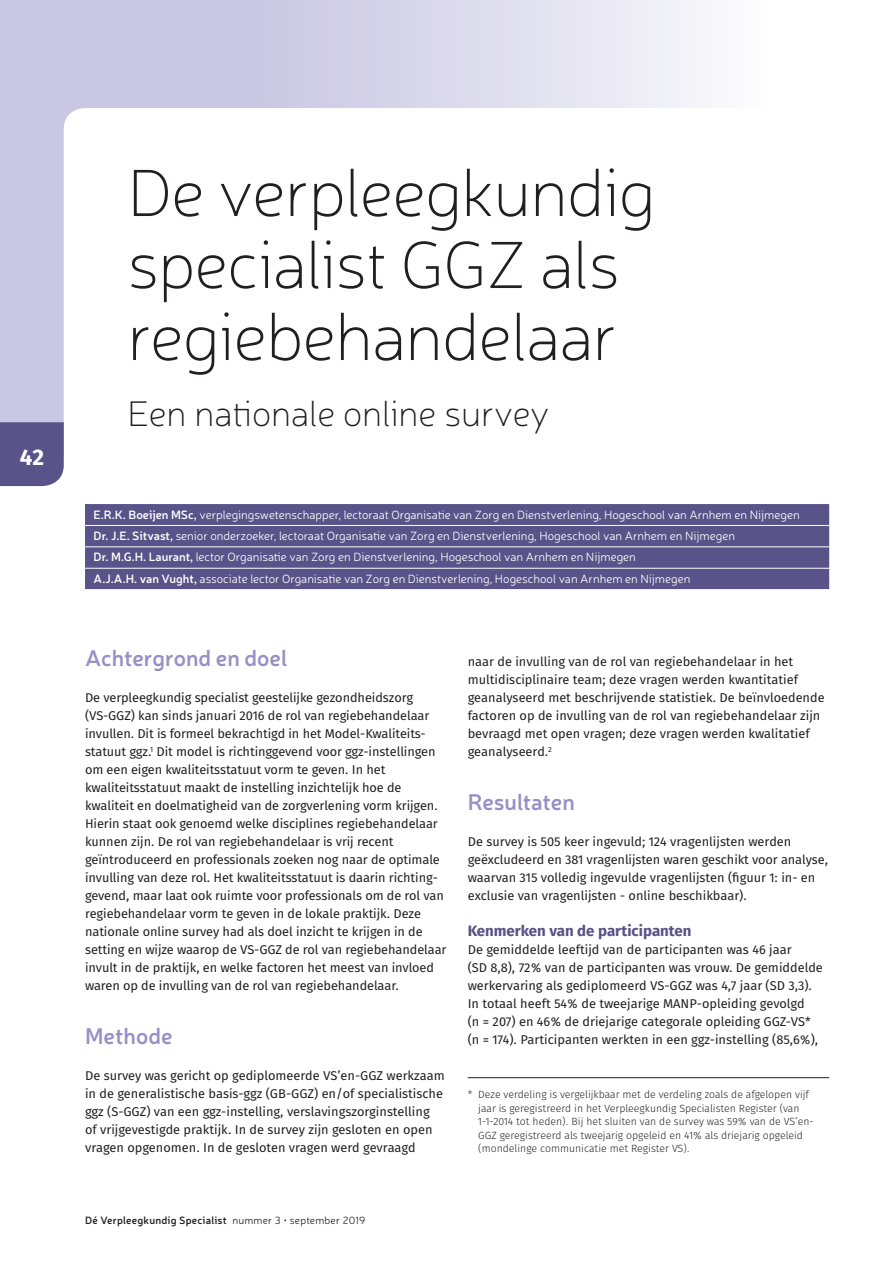
<style>
.page{position:relative;width:893px;height:1263px;background:#fff}
.page>*{position:absolute;margin:0;border:0;box-sizing:border-box;transform-origin:0 0}
.prlm_hoofdkop{font:100 67.5px/72px "Neris";letter-spacing:-.01em;color:#231f20}
.prlm_hoofdkop_sub{font:100 36px "Neris";color:#231f20}
.prlm_kop1{font:600 22.5px "Neris";color:#9690c6}
.t1{font:700 22.5px "Fira Sans OT";color:#fff}
.prlm_kop2{font:700 15px "Fira Sans OT";color:#585388}
.prlm_normaal{font:12.75px/18px "Fira Sans OT";letter-spacing:-.005em;color:#231f20}
.prlm_auteur{font:300 12px "Neris";color:#fff}
.prlm_voetnoot{font:10.5px/13.5px "Fira Sans OT Light";color:#231f20}
.t2{font:600 10.5px "Neris";letter-spacing:.02em;color:#231f20}
.s1{font-weight:600}
.s2{font-weight:300}
</style>
<div class="page">
<div style="left:0;top:0;width:767px;height:450px;background:linear-gradient(to right,#bfbbdc,#f5f5fa)"></div>
<svg style="left:64px;top:108px;width:766px;height:412px"></svg>
<div style="left:0;top:422px;width:64px;height:64px;background:#585388"></div>
<div style="left:85px;top:504px;width:744px;height:85px;background:#585388"></div>
<hr style="left:85px;top:525px;width:744px;height:1px;background:#fff">
<hr style="left:85px;top:546px;width:744px;height:1px;background:#fff">
<hr style="left:85px;top:568px;width:744px;height:1px;background:#fff">
<hr style="left:468px;top:1077px;width:361px;height:1px;background:#231f20">
<h3 class="t1" style="left:20px;top:441px;width:26px">42</h3>
<p class="prlm_hoofdkop" style="left:128px;top:155px;width:529px">De verpleegkundig specialist GGZ als regiebehandelaar</p>
<p class="prlm_hoofdkop_sub" style="left:128px;top:392px;width:423px">Een nationale online survey</p>
<p class="prlm_auteur" style="left:94px;top:507px;width:708px"><span class="s1">E.R.K. Boeijen MSc,</span> verplegingswetenschapper, lectoraat Organisatie van Zorg en Dienstverlening, Hogeschool van Arnhem en Nijmegen</p>
<p class="prlm_auteur" style="left:94px;top:528px;width:643px"><span class="s1">Dr. J.E. Sitvast,</span> senior onderzoeker, lectoraat Organisatie van Zorg en Dienstverlening, Hogeschool van Arnhem en Nijmegen</p>
<p class="prlm_auteur" style="left:94px;top:550px;width:544px"><span class="s1">Dr. M.G.H. Laurant,</span> lector Organisatie van Zorg en Dienstverlening, Hogeschool van Arnhem en Nijmegen</p>
<p class="prlm_auteur" style="left:94px;top:571px;width:598px"><span class="s1">A.J.A.H. van Vught,</span> associate lector Organisatie van Zorg en Dienstverlening, Hogeschool van Arnhem en Nijmegen</p>
<p class="prlm_kop1" style="left:85px;top:643px;width:204px">Achtergrond en doel</p>
<p class="prlm_normaal" style="left:85px;top:689px;width:363px">De verpleegkundig specialist geestelijke gezondheidszorg (VS-GGZ) kan sinds januari 2016 de rol van regiebehandelaar invullen. Dit is formeel bekrachtigd in het Model-Kwaliteits&shy;statuut ggz.<sup>1</sup> Dit model is richtinggevend voor ggz-instellingen om een eigen kwaliteitsstatuut vorm te geven. In het kwaliteitsstatuut maakt de instelling inzichtelijk hoe de kwaliteit en doelmatigheid van de zorgverlening vorm krijgen.<br>Hierin staat ook genoemd welke disciplines regiebehandelaar kunnen zijn. De rol van regiebehandelaar is vrij recent geïntroduceerd en professionals zoeken nog naar de optimale invulling van deze rol. Het kwaliteitsstatuut is daarin richting&shy;gevend, maar laat ook ruimte voor professionals om de rol van regiebehandelaar vorm te geven in de lokale praktijk. Deze nationale online survey had als doel inzicht te krijgen in de setting en wijze waarop de VS-GGZ de rol van regiebehandelaar invult in de praktijk, en welke factoren het meest van invloed waren op de invulling van de rol van regiebehandelaar.</p>
<p class="prlm_kop1" style="left:85px;top:1021px;width:89px">Methode</p>
<p class="prlm_normaal" style="left:85px;top:1067px;width:361px">De survey was gericht op gediplomeerde VS’en-GGZ werkzaam in de generalistische basis-ggz (GB-GGZ) en/of specialistische ggz (S-GGZ) van een ggz-instelling, verslavingszorginstelling<br>of vrijgevestigde praktijk. In de survey zijn gesloten en open vragen opgenomen. In de gesloten vragen werd gevraagd</p>
<p class="prlm_normaal" style="left:468px;top:653px;width:358px">naar de invulling van de rol van regiebehandelaar in het multidisciplinaire team; deze vragen werden kwantitatief geanalyseerd met beschrijvende statistiek. De beïnvloedende factoren op de invulling van de rol van regiebehandelaar zijn bevraagd met open vragen; deze vragen werden kwalitatief geanalyseerd.<sup>2</sup></p>
<p class="prlm_kop1" style="left:468px;top:787px;width:109px">Resultaten</p>
<p class="prlm_normaal" style="left:468px;top:833px;width:362px">De survey is 505 keer ingevuld; 124 vragenlijsten werden geëxcludeerd en 381 vragenlijsten waren geschikt voor analyse, waarvan 315 volledig ingevulde vragenlijsten (figuur 1: in- en exclusie van vragenlijsten - online beschikbaar).</p>
<p class="prlm_kop2" style="left:468px;top:920px;width:225px">Kenmerken van de participanten</p>
<p class="prlm_normaal" style="left:468px;top:941px;width:357px">De gemiddelde leeftijd van de participanten was 46 jaar<br>(SD 8,8), 72% van de participanten was vrouw. De gemiddelde werkervaring als gediplomeerd VS-GGZ was 4,7 jaar (SD 3,3).<br>In totaal heeft 54% de tweejarige MANP-opleiding gevolgd<br>(n = 207) en 46% de driejarige categorale opleiding GGZ-VS* (n = 174). Participanten werkten in een ggz-instelling (85,6%),</p>
<p class="prlm_voetnoot" style="left:478px;top:1088px;width:337px;text-indent:-10px">* Deze verdeling is vergelijkbaar met de verdeling zoals de afgelopen vijf jaar is geregistreerd in het Verpleegkundig Specialisten Register (van 1-1-2014 tot heden). Bij het sluiten van de survey was 59% van de VS’en-GGZ geregistreerd als tweejarig opgeleid en 41% als driejarig opgeleid (mondelinge communicatie met Register VS).</p>
<p class="t2" style="left:85px;top:1213px;width:282px">Dé Verpleegkundig Specialist <span class="s2">nummer 3 • september 2019</span></p>
</div>
